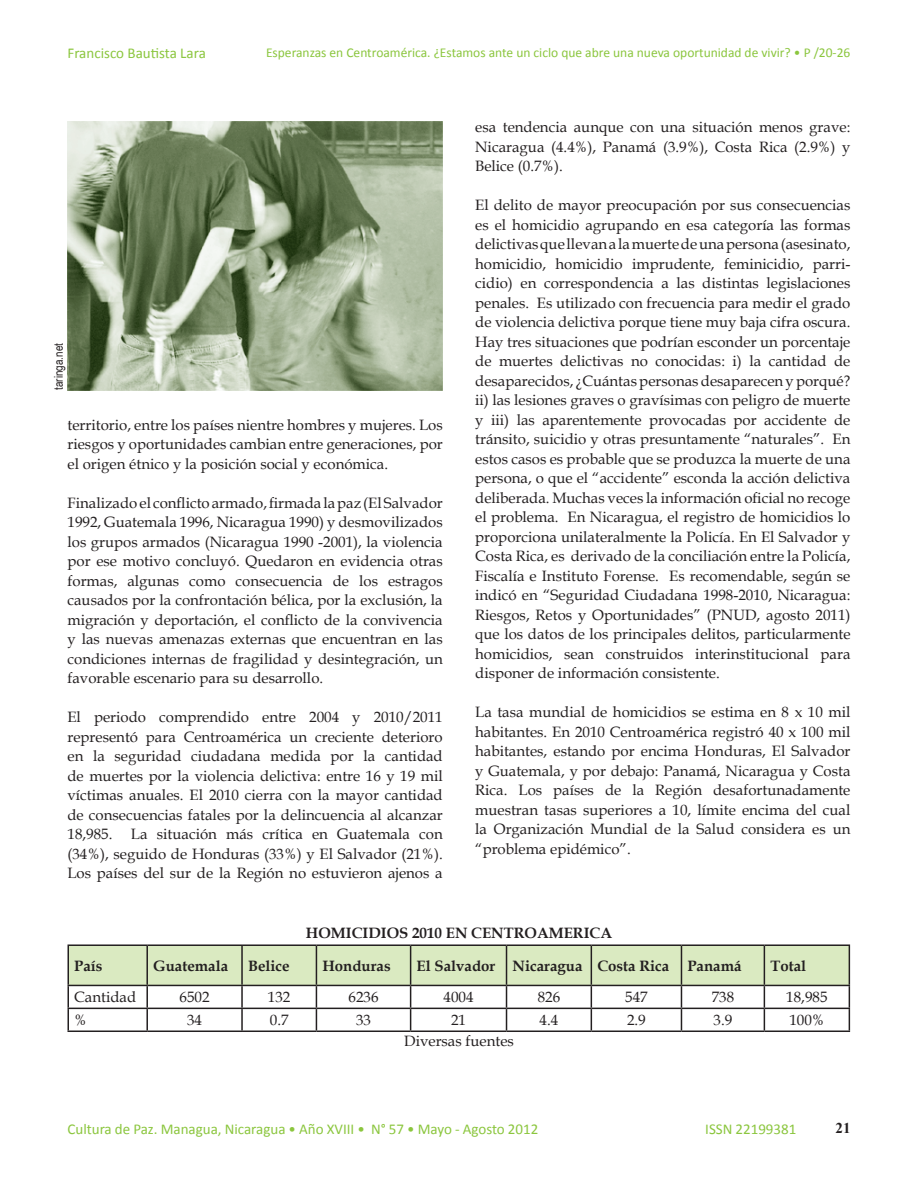
<style>
.page{position:relative;width:918px;height:1188px;background:#fff}
.page>*{position:absolute;margin:0;border:0;box-sizing:border-box;transform-origin:0 0}
.t1{font:15px/19.5px "Book Antiqua";color:#231f20;text-align:justify}
.t2{font:700 15px "Book Antiqua";color:#231f20}
.t3{font:15px "Calibri";color:#8bc63e}
.t4{font:700 15px "Times New Roman";color:#231f20}
.t5{font:13.5px "Calibri";color:#8bc63e}
.t6{font:12px "Arial Narrow";color:#231f20}
</style>
<div class="page">
<img style="left:68px;top:122px;width:375px;height:269px">
<hr style="left:68px;top:944px;width:79px;height:2px;background:#231f20">
<hr style="left:147px;top:944px;width:95px;height:2px;background:#231f20">
<hr style="left:242px;top:944px;width:74px;height:2px;background:#231f20">
<hr style="left:316px;top:944px;width:95px;height:2px;background:#231f20">
<hr style="left:411px;top:944px;width:96px;height:2px;background:#231f20">
<hr style="left:507px;top:944px;width:84px;height:2px;background:#231f20">
<hr style="left:591px;top:944px;width:90px;height:2px;background:#231f20">
<hr style="left:681px;top:944px;width:83px;height:2px;background:#231f20">
<hr style="left:764px;top:944px;width:86px;height:2px;background:#231f20">
<svg style="left:68px;top:945px;width:782px;height:86px"></svg>
<hr style="left:68px;top:1031px;width:79px;height:1px;background:#231f20">
<hr style="left:147px;top:1031px;width:95px;height:1px;background:#231f20">
<hr style="left:242px;top:1031px;width:74px;height:1px;background:#231f20">
<hr style="left:316px;top:1031px;width:95px;height:1px;background:#231f20">
<hr style="left:411px;top:1031px;width:96px;height:1px;background:#231f20">
<hr style="left:507px;top:1031px;width:84px;height:1px;background:#231f20">
<hr style="left:591px;top:1031px;width:90px;height:1px;background:#231f20">
<hr style="left:681px;top:1031px;width:83px;height:1px;background:#231f20">
<hr style="left:764px;top:1031px;width:86px;height:1px;background:#231f20">
<p class="t3" style="left:68px;top:44px;width:140px">Francisco Bautista Lara</p>
<p class="t5" style="left:266px;top:44px;width:586px">Esperanzas en Centroamérica. ¿Estamos ante un ciclo que abre una nueva oportunidad de vivir? • P /20-26</p>
<p class="t6" style="left:50px;top:390px;width:48px;rotate:-90deg">taringa.net</p>
<p class="t1" style="left:68px;top:415px;width:377px">territorio, entre los países nientre hombres y mujeres. Los riesgos y oportunidades cambian entre generaciones, por el origen étnico y la posición social y económica.</p>
<p class="t1" style="left:68px;top:493px;width:377px">Finalizado el conflicto armado, firmada la paz (El Salvador 1992, Guatemala 1996, Nicaragua 1990) y desmovilizados los grupos armados (Nicaragua 1990 -2001), la violencia por ese motivo concluyó. Quedaron en evidencia otras formas, algunas como consecuencia de los estragos causados por la confrontación bélica, por la exclusión, la migración y deportación, el conflicto de la convivencia y las nuevas amenazas externas que encuentran en las condiciones internas de fragilidad y desintegración, un favorable escenario para su desarrollo.</p>
<p class="t1" style="left:68px;top:707px;width:377px">El periodo comprendido entre 2004 y 2010/2011 representó para Centroamérica un creciente deterioro en la seguridad ciudadana medida por la cantidad de muertes por la violencia delictiva: entre 16 y 19 mil víctimas anuales. El 2010 cierra con la mayor cantidad de consecuencias fatales por la delincuencia al alcanzar 18,985. La situación más crítica en Guatemala con (34%), seguido de Honduras (33%) y El Salvador (21%).<br>Los países del sur de la Región no estuvieron ajenos a</p>
<p class="t1" style="left:475px;top:117px;width:377px">esa tendencia aunque con una situación menos grave:<br>Nicaragua (4.4%), Panamá (3.9%), Costa Rica (2.9%) y Belice (0.7%).</p>
<p class="t1" style="left:475px;top:195px;width:377px">El delito de mayor preocupación por sus consecuencias es el homicidio agrupando en esa categoría las formas delictivas que llevan a la muerte de una persona (asesinato, homicidio, homicidio imprudente, feminicidio, parri&shy;cidio) en correspondencia a las distintas legislaciones penales. Es utilizado con frecuencia para medir el grado de violencia delictiva porque tiene muy baja cifra oscura.<br>Hay tres situaciones que podrían esconder un porcentaje de muertes delictivas no conocidas: i) la cantidad de desaparecidos, ¿Cuántas personas desaparecen y porqué? ii) las lesiones graves o gravísimas con peligro de muerte y iii) las aparentemente provocadas por accidente de tránsito, suicidio y otras presuntamente “naturales”. En estos casos es probable que se produzca la muerte de una persona, o que el “accidente” esconda la acción delictiva deliberada. Muchas veces la información oficial no recoge el problema. En Nicaragua, el registro de homicidios lo proporciona unilateralmente la Policía. En El Salvador y Costa Rica, es derivado de la conciliación entre la Policía, Fiscalía e Instituto Forense. Es recomendable, según se indicó en “Seguridad Ciudadana 1998-2010, Nicaragua:<br>Riesgos, Retos y Oportunidades” (PNUD, agosto 2011) que los datos de los principales delitos, particularmente homicidios, sean construidos interinstitucional para disponer de información consistente.</p>
<p class="t1" style="left:475px;top:702px;width:377px">La tasa mundial de homicidios se estima en 8 x 10 mil habitantes. En 2010 Centroamérica registró 40 x 100 mil habitantes, estando por encima Honduras, El Salvador y Guatemala, y por debajo: Panamá, Nicaragua y Costa Rica. Los países de la Región desafortunadamente muestran tasas superiores a 10, límite encima del cual la Organización Mundial de la Salud considera es un “problema epidémico”.</p>
<p class="t2" style="left:306px;top:923px;width:308px">HOMICIDIOS 2010 EN CENTROAMERICA</p>
<p class="t2" style="left:74px;top:955px;width:30px">País</p>
<p class="t2" style="left:153px;top:955px;width:76px">Guatemala</p>
<p class="t2" style="left:248px;top:955px;width:43px">Belice</p>
<p class="t2" style="left:322px;top:955px;width:70px">Honduras</p>
<p class="t2" style="left:417px;top:955px;width:327px">El Salvador Nicaragua Costa Rica Panamá</p>
<p class="t2" style="left:770px;top:955px;width:37px">Total</p>
<p class="t1" style="left:74px;top:987px;width:63px">Cantidad</p>
<p class="t1" style="left:180px;top:987px;width:32px">6502</p>
<p class="t1" style="left:268px;top:987px;width:24px">132</p>
<p class="t1" style="left:349px;top:987px;width:31px">6236</p>
<p class="t1" style="left:444px;top:987px;width:31px">4004</p>
<p class="t1" style="left:538px;top:987px;width:24px">826</p>
<p class="t1" style="left:625px;top:987px;width:24px">547</p>
<p class="t1" style="left:712px;top:987px;width:24px">738</p>
<p class="t1" style="left:786px;top:987px;width:43px">18,985</p>
<p class="t1" style="left:74px;top:1010px;width:14px">%</p>
<p class="t1" style="left:187px;top:1010px;width:16px">34</p>
<p class="t1" style="left:270px;top:1010px;width:20px">0.7</p>
<p class="t1" style="left:356px;top:1010px;width:16px">33</p>
<p class="t1" style="left:451px;top:1010px;width:16px">21</p>
<p class="t1" style="left:540px;top:1010px;width:20px">4.4</p>
<p class="t1" style="left:627px;top:1010px;width:20px">2.9</p>
<p class="t1" style="left:714px;top:1010px;width:20px">3.9</p>
<p class="t1" style="left:789px;top:1010px;width:37px">100%</p>
<p class="t1" style="left:404px;top:1030px;width:111px">Diversas fuentes</p>
<p class="t3" style="left:68px;top:1120px;width:472px">Cultura de Paz. Managua, Nicaragua • Año XVIII • N° 57 • Mayo - Agosto 2012</p>
<p class="t3" style="left:705px;top:1120px;width:93px">ISSN 22199381</p>
<p class="t4" style="left:836px;top:1117px;width:16px">21</p>
</div>
